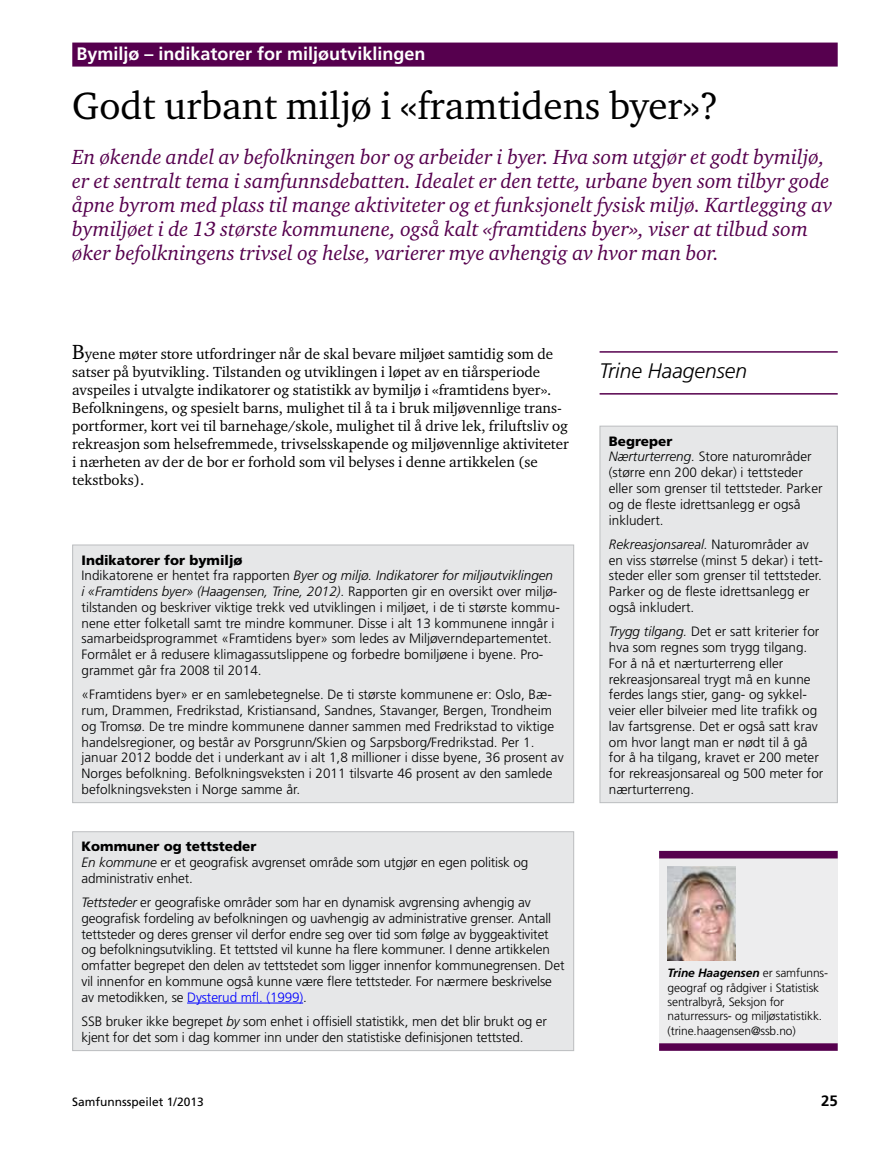
<style>
.page{position:relative;width:893px;height:1149px;background:#fff}
.page>*{position:absolute;margin:0;border:0;box-sizing:border-box;transform-origin:0 0}
.t1{font:39px "Charter ITC Std";color:#000}
.t2{font:italic 21px/24px "Charter ITC Std";color:#56004e}
.t3{font:italic 300 21px "Frutiger";color:#000}
.t4{font:700 18px "Frutiger";color:#fff}
.t5{font:15px/18px "Charter ITC Std";color:#000}
.t6{font:700 15px "Frutiger";color:#000}
.t7{font:300 13.5px/15.8px "Frutiger";color:#000}
.t8{font:300 12px/14.4px "Frutiger";letter-spacing:-.01em;color:#000}
.t9{font:12px "Frutiger";color:#000}
.s1{font-size:21px}
.s2{font-weight:900}
.s3{font-style:italic}
.s4{color:#00f}
.s5{font-weight:700;font-style:italic}
</style>
<div class="page">
<hr style="left:600px;top:351px;width:238px;height:1px;background:#56004e">
<hr style="left:600px;top:393px;width:238px;height:1px;background:#56004e">
<div style="left:72px;top:43px;width:766px;height:24px;background:#56004e"></div>
<div style="left:73px;top:545px;width:501px;height:257px;background:#e6e7e8"></div>
<div style="left:72px;top:544px;width:502px;height:258px;border:1px solid #bcbec0"></div>
<div style="left:73px;top:831px;width:501px;height:219px;background:#e6e7e8"></div>
<hr style="left:187px;top:1002px;width:116px;height:1px;background:#00f">
<div style="left:72px;top:831px;width:502px;height:219px;border:1px solid #bcbec0"></div>
<div style="left:659px;top:850px;width:179px;height:200px;background:#ededee"></div>
<div style="left:659px;top:850px;width:179px;height:8px;background:#56004e"></div>
<svg style="left:659px;top:1043px;width:179px;height:7px"></svg>
<img style="left:668px;top:866px;width:68px;height:94px">
<div style="left:600px;top:426px;width:237px;height:376px;background:#e6e7e8"></div>
<div style="left:600px;top:425px;width:238px;height:377px;border:1px solid #bcbec0"></div>
<h3 class="t4" style="left:77px;top:43px;width:350px">Bymiljø – indikatorer for miljøutviklingen</h3>
<h1 class="t1" style="left:72px;top:81px;width:648px">Godt urbant miljø i «framtidens byer»?</h1>
<p class="t2" style="left:72px;top:145px;width:761px">En økende andel av befolkningen bor og arbeider i byer. Hva som utgjør et godt bymiljø, er et sentralt tema i samfunnsdebatten. Idealet er den tette, urbane byen som tilbyr gode åpne byrom med plass til mange aktiviteter og et funksjonelt fysisk miljø. Kartlegging av bymiljøet i de 13 største kommunene, også kalt «framtidens byer», viser at tilbud som øker befolkningens trivsel og helse, varierer mye avhengig av hvor man bor.</p>
<p class="t5" style="left:72px;top:344px;width:498px"><span class="s1">B</span>yene møter store utfordringer når de skal bevare miljøet samtidig som de satser på byutvikling. Tilstanden og utviklingen i løpet av en tiårsperiode avspeiles i utvalgte indikatorer og statistikk av bymiljø i «framtidens byer».<br>Befolkningens, og spesielt barns, mulighet til å ta i bruk miljøvennlige trans&shy;portformer, kort vei til barnehage/skole, mulighet til å drive lek, friluftsliv og rekreasjon som helsefremmede, trivselsskapende og miljøvennlige aktiviteter i nærheten av der de bor er forhold som vil belyses i denne artikkelen (se tekstboks).</p>
<p class="t7" style="left:82px;top:552px;width:480px"><span class="s2">Indikatorer for bymiljø<br></span>Indikatorene er hentet fra rapporten <span class="s3">Byer og miljø. Indikatorer for miljøutviklingen<br>i «Framtidens byer» (Haagensen, Trine, 2012)</span>. Rapporten gir en oversikt over miljø&shy;tilstanden og beskriver viktige trekk ved utviklingen i miljøet, i de ti største kommu&shy;nene etter folketall samt tre mindre kommuner. Disse i alt 13 kommunene inngår i samarbeidsprogrammet «Framtidens byer» som ledes av Miljøverndepartementet.<br>Formålet er å redusere klimagassutslippene og forbedre bomiljøene i byene. Pro&shy;grammet går fra 2008 til 2014.</p>
<p class="t7" style="left:82px;top:686px;width:484px">«Framtidens byer» er en samlebetegnelse. De ti største kommunene er: Oslo, Bæ&shy;rum, Drammen, Fredrikstad, Kristiansand, Sandnes, Stavanger, Bergen, Trondheim og Tromsø. De tre mindre kommunene danner sammen med Fredrikstad to viktige handelsregioner, og består av Porsgrunn/Skien og Sarpsborg/Fredrikstad. Per 1. januar 2012 bodde det i underkant av i alt 1,8 millioner i disse byene, 36 prosent av Norges befolkning. Befolkningsveksten i 2011 tilsvarte 46 prosent av den samlede befolkningsveksten i Norge samme år.</p>
<p class="t7" style="left:82px;top:838px;width:448px"><span class="s2">Kommuner og tettsteder<br></span><span class="s3">En kommune</span> er et geografisk avgrenset område som utgjør en egen politisk og administrativ enhet.</p>
<p class="t7" style="left:82px;top:894px;width:485px"><span class="s3">Tettsteder</span> er geografiske områder som har en dynamisk avgrensing avhengig av geografisk fordeling av befolkningen og uavhengig av administrative grenser. Antall tettsteder og deres grenser vil derfor endre seg over tid som følge av byggeaktivitet og befolkningsutvikling. Et tettsted vil kunne ha flere kommuner. I denne artikkelen omfatter begrepet den delen av tettstedet som ligger innenfor kommunegrensen. Det vil innenfor en kommune også kunne være flere tettsteder. For nærmere beskrivelse av metodikken, se <span class="s4">Dysterud mfl. (1999)</span>.</p>
<p class="t7" style="left:82px;top:1013px;width:467px">SSB bruker ikke begrepet <span class="s3">by</span> som enhet i offisiell statistikk, men det blir brukt og er kjent for det som i dag kommer inn under den statistiske definisjonen tettsted.</p>
<h2 class="t3" style="left:600px;top:359px;width:149px">Trine Haagensen</h2>
<p class="t7" style="left:609px;top:433px;width:215px"><span class="s2">Begreper<br></span><span class="s3">Nærturterreng.</span> Store naturområder (større enn 200 dekar) i tettsteder eller som grenser til tettsteder. Parker og de fleste idrettsanlegg er også inkludert.</p>
<p class="t7" style="left:609px;top:536px;width:216px"><span class="s3">Rekreasjonsareal.</span> Naturområder av en viss størrelse (minst 5 dekar) i tett&shy;steder eller som grenser til tettsteder.<br>Parker og de fleste idrettsanlegg er også inkludert.</p>
<p class="t7" style="left:609px;top:623px;width:216px"><span class="s3">Trygg tilgang.</span> Det er satt kriterier for hva som regnes som trygg tilgang.<br>For å nå et nærturterreng eller rekreasjonsareal trygt må en kunne ferdes langs stier, gang- og sykkel&shy;veier eller bilveier med lite trafikk og lav fartsgrense. Det er også satt krav om hvor langt man er nødt til å gå for å ha tilgang, kravet er 200 meter for rekreasjonsareal og 500 meter for nærturterreng.</p>
<p class="t8" style="left:668px;top:965px;width:162px"><span class="s5">Trine Haagensen</span> er samfunns&shy;geograf og rådgiver i Statistisk sentralbyrå, Seksjon for naturressurs- og miljøstatistikk. (trine.haagensen@ssb.no)</p>
<p class="t9" style="left:72px;top:1094px;width:133px">Samfunnsspeilet 1/2013</p>
<p class="t6" style="left:821px;top:1091px;width:18px">25</p>
</div>
